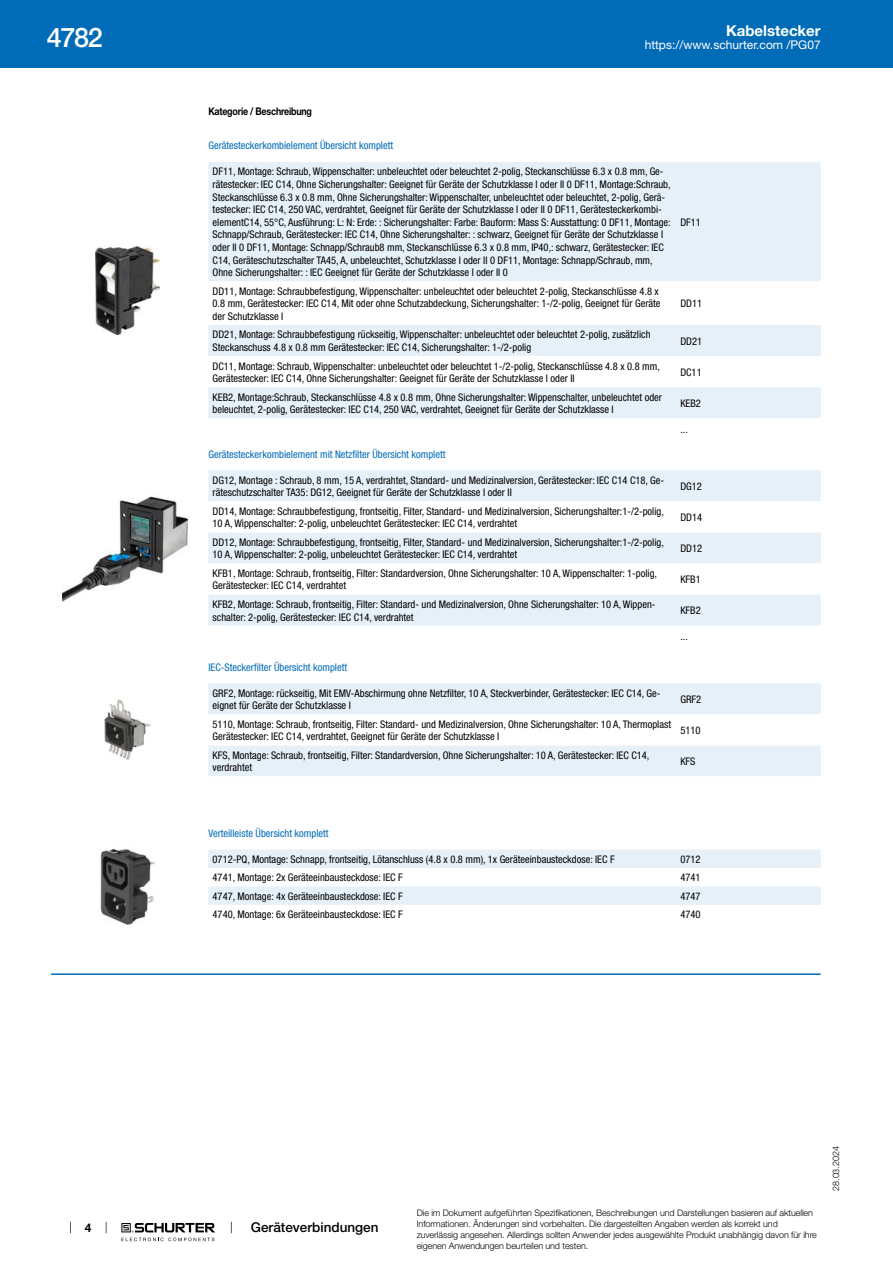
<style>
.page{position:relative;width:893px;height:1263px;background:#fff}
.page>*{position:absolute;margin:0;border:0;box-sizing:border-box;transform-origin:0 0}
.t1{font:500 27px "Helvetica Neue LT";color:#fff}
.t2{font:700 15px "Helvetica Neue LT";color:#fff}
.t3{font:500 13.5px "Helvetica Neue LT";color:#000}
.t4{font:12px "Helvetica Neue LT";color:#fff}
.t5{font:700 12px "Helvetica Neue LT";color:#000}
.t6{font:condensed 10.5px/12.6px "Helvetica Neue LT";color:#000}
.t7{font:condensed 10.5px "Helvetica Neue LT";color:#006bb6}
.t8{font:700 10.5px "Helvetica Neue LT";letter-spacing:-.025em;color:#000;scale:.85 1}
.t9{font:300 9px/10.8px "Helvetica Neue LT";letter-spacing:-.01em;color:#000}
</style>
<div class="page">
<svg style="left:70px;top:1221px;width:1px;height:12px"></svg>
<svg style="left:121px;top:1223px;width:94px;height:18px"></svg>
<div style="left:0;top:0;width:893px;height:68px;background:#006bb6"></div>
<img style="left:96px;top:246px;width:63px;height:88px">
<div style="left:208px;top:162px;width:613px;height:119px;background:#e6f0f8"></div>
<svg style="left:208px;top:325px;width:613px;height:93px;fill:#e6f0f8"></svg>
<img style="left:62px;top:496px;width:127px;height:106px">
<div style="left:208px;top:470px;width:613px;height:31px;background:#e6f0f8"></div>
<svg style="left:208px;top:532px;width:613px;height:93px;fill:#e6f0f8"></svg>
<img style="left:104px;top:699px;width:47px;height:61px">
<div style="left:208px;top:683px;width:613px;height:31px;background:#e6f0f8"></div>
<div style="left:208px;top:746px;width:613px;height:30px;background:#e6f0f8"></div>
<img style="left:100px;top:848px;width:55px;height:77px">
<div style="left:208px;top:849px;width:613px;height:19px;background:#e6f0f8"></div>
<div style="left:208px;top:887px;width:613px;height:18px;background:#e6f0f8"></div>
<hr style="left:51px;top:973px;width:770px;height:2px;background:#006bb6">
<h1 class="t1" style="left:47px;top:21px;width:57px">4782</h1>
<p class="t5" style="left:85px;top:1220px;width:8px">4</p>
<h2 class="t2" style="left:726px;top:21px;width:96px">Kabelstecker</h2>
<p class="t4" style="left:645px;top:38px;width:178px">https://www.schurter.com /PG07</p>
<p class="t8" style="left:208px;top:105px;width:123px">Kategorie / Beschreibung</p>
<p class="t7" style="left:208px;top:140px;width:186px">Gerätesteckerkombielement Übersicht komplett</p>
<p class="t6" style="left:213px;top:165px;width:460px">DF11, Montage: Schraub, Wippenschalter: unbeleuchtet oder beleuchtet 2-polig, Steckanschlüsse 6.3 x 0.8 mm, Ge&shy;rätestecker: IEC C14, Ohne Sicherungshalter: Geeignet für Geräte der Schutzklasse I oder II 0 DF11, Montage:Schraub, Steckanschlüsse 6.3 x 0.8 mm, Ohne Sicherungshalter: Wippenschalter, unbeleuchtet oder beleuchtet, 2-polig, Gerä&shy;testecker: IEC C14, 250 VAC, verdrahtet, Geeignet für Geräte der Schutzklasse I oder II 0 DF11, Gerätesteckerkombi&shy;elementC14, 55°C, Ausführung: L: N: Erde: : Sicherungshalter: Farbe: Bauform: Mass S: Ausstattung: 0 DF11, Montage:<br>Schnapp/Schraub, Gerätestecker: IEC C14, Ohne Sicherungshalter: : schwarz, Geeignet für Geräte der Schutzklasse I oder II 0 DF11, Montage: Schnapp/Schraub8 mm, Steckanschlüsse 6.3 x 0.8 mm, IP40,: schwarz, Gerätestecker: IEC C14, Geräteschutzschalter TA45, A, unbeleuchtet, Schutzklasse I oder II 0 DF11, Montage: Schnapp/Schraub, mm, Ohne Sicherungshalter: : IEC Geeignet für Geräte der Schutzklasse I oder II 0</p>
<p class="t6" style="left:213px;top:285px;width:449px">DD11, Montage: Schraubbefestigung, Wippenschalter: unbeleuchtet oder beleuchtet 2-polig, Steckanschlüsse 4.8 x<br>0.8 mm, Gerätestecker: IEC C14, Mit oder ohne Schutzabdeckung, Sicherungshalter: 1-/2-polig, Geeignet für Geräte der Schutzklasse I</p>
<p class="t6" style="left:680px;top:216px;width:22px">DF11</p>
<p class="t6" style="left:680px;top:297px;width:23px">DD11</p>
<p class="t6" style="left:213px;top:328px;width:439px">DD21, Montage: Schraubbefestigung rückseitig, Wippenschalter: unbeleuchtet oder beleuchtet 2-polig, zusätzlich<br>Steckanschuss 4.8 x 0.8 mm Gerätestecker: IEC C14, Sicherungshalter: 1-/2-polig</p>
<p class="t6" style="left:680px;top:335px;width:23px">DD21</p>
<p class="t6" style="left:213px;top:359px;width:449px">DC11, Montage: Schraub, Wippenschalter: unbeleuchtet oder beleuchtet 1-/2-polig, Steckanschlüsse 4.8 x 0.8 mm,<br>Gerätestecker: IEC C14, Ohne Sicherungshalter: Geeignet für Geräte der Schutzklasse I oder II</p>
<p class="t6" style="left:680px;top:366px;width:23px">DC11</p>
<p class="t6" style="left:213px;top:390px;width:451px">KEB2, Montage:Schraub, Steckanschlüsse 4.8 x 0.8 mm, Ohne Sicherungshalter: Wippenschalter, unbeleuchtet oder beleuchtet, 2-polig, Gerätestecker: IEC C14, 250 VAC, verdrahtet, Geeignet für Geräte der Schutzklasse I</p>
<p class="t6" style="left:680px;top:397px;width:22px">KEB2</p>
<p class="t6" style="left:680px;top:423px;width:9px">...</p>
<p class="t7" style="left:208px;top:448px;width:239px">Gerätesteckerkombielement mit Netzfilter Übersicht komplett</p>
<p class="t6" style="left:213px;top:473px;width:453px">DG12, Montage : Schraub, 8 mm, 15 A, verdrahtet, Standard- und Medizinalversion, Gerätestecker: IEC C14 C18, Ge&shy;räteschutzschalter TA35: DG12, Geeignet für Geräte der Schutzklasse I oder II</p>
<p class="t6" style="left:680px;top:480px;width:23px">DG12</p>
<p class="t6" style="left:213px;top:505px;width:453px">DD14, Montage: Schraubbefestigung, frontseitig, Filter, Standard- und Medizinalversion, Sicherungshalter:1-/2-polig,<br>10 A, Wippenschalter: 2-polig, unbeleuchtet Gerätestecker: IEC C14, verdrahtet</p>
<p class="t6" style="left:680px;top:511px;width:23px">DD14</p>
<p class="t6" style="left:213px;top:536px;width:453px">DD12, Montage: Schraubbefestigung, frontseitig, Filter, Standard- und Medizinalversion, Sicherungshalter:1-/2-polig,<br>10 A, Wippenschalter: 2-polig, unbeleuchtet Gerätestecker: IEC C14, verdrahtet</p>
<p class="t6" style="left:680px;top:542px;width:23px">DD12</p>
<p class="t6" style="left:213px;top:567px;width:446px">KFB1, Montage: Schraub, frontseitig, Filter: Standardversion, Ohne Sicherungshalter: 10 A, Wippenschalter: 1-polig,<br>Gerätestecker: IEC C14, verdrahtet</p>
<p class="t6" style="left:680px;top:573px;width:22px">KFB1</p>
<p class="t6" style="left:213px;top:598px;width:444px">KFB2, Montage: Schraub, frontseitig, Filter: Standard- und Medizinalversion, Ohne Sicherungshalter: 10 A, Wippen&shy;schalter: 2-polig, Gerätestecker: IEC C14, verdrahtet</p>
<p class="t6" style="left:680px;top:604px;width:22px">KFB2</p>
<p class="t6" style="left:680px;top:630px;width:9px">...</p>
<p class="t7" style="left:208px;top:661px;width:140px">IEC-Steckerfilter Übersicht komplett</p>
<p class="t6" style="left:213px;top:686px;width:449px">GRF2, Montage: rückseitig, Mit EMV-Abschirmung ohne Netzfilter, 10 A, Steckverbinder, Gerätestecker: IEC C14, Ge&shy;eignet für Geräte der Schutzklasse I</p>
<p class="t6" style="left:680px;top:693px;width:22px">GRF2</p>
<p class="t6" style="left:213px;top:718px;width:460px">5110, Montage: Schraub, frontseitig, Filter: Standard- und Medizinalversion, Ohne Sicherungshalter: 10 A, Thermoplast<br>Gerätestecker: IEC C14, verdrahtet, Geeignet für Geräte der Schutzklasse I</p>
<p class="t6" style="left:680px;top:724px;width:22px">5110</p>
<p class="t6" style="left:213px;top:749px;width:438px">KFS, Montage: Schraub, frontseitig, Filter: Standardversion, Ohne Sicherungshalter: 10 A, Gerätestecker: IEC C14, verdrahtet</p>
<p class="t6" style="left:680px;top:755px;width:17px">KFS</p>
<p class="t7" style="left:208px;top:827px;width:122px">Verteilleiste Übersicht komplett</p>
<p class="t6" style="left:213px;top:853px;width:404px">0712-PQ, Montage: Schnapp, frontseitig, Lötanschluss (4.8 x 0.8 mm), 1x Geräteeinbausteckdose: IEC F</p>
<p class="t6" style="left:680px;top:853px;width:22px">0712</p>
<p class="t6" style="left:213px;top:871px;width:192px">4741, Montage: 2x Geräteeinbausteckdose: IEC F</p>
<p class="t6" style="left:680px;top:871px;width:22px">4741</p>
<p class="t6" style="left:213px;top:890px;width:192px">4747, Montage: 4x Geräteeinbausteckdose: IEC F</p>
<p class="t6" style="left:680px;top:890px;width:22px">4747</p>
<p class="t6" style="left:213px;top:908px;width:192px">4740, Montage: 6x Geräteeinbausteckdose: IEC F</p>
<p class="t6" style="left:680px;top:908px;width:22px">4740</p>
<p class="t3" style="left:251px;top:1219px;width:129px">Geräteverbindungen</p>
<p class="t9" style="left:417px;top:1207px;width:402px">Die im Dokument aufgeführten Spezifikationen, Beschreibungen und Darstellungen basieren auf aktuellen Informationen. Änderungen sind vorbehalten. Die dargestellten Angaben werden als korrekt und zuverlässig angesehen. Allerdings sollten Anwender jedes ausgewählte Produkt unabhängig davon für ihre eigenen Anwendungen beurteilen und testen.</p>
<p class="t9" style="left:830px;top:1191px;width:46px;rotate:-90deg">28.03.2024</p>
</div>
